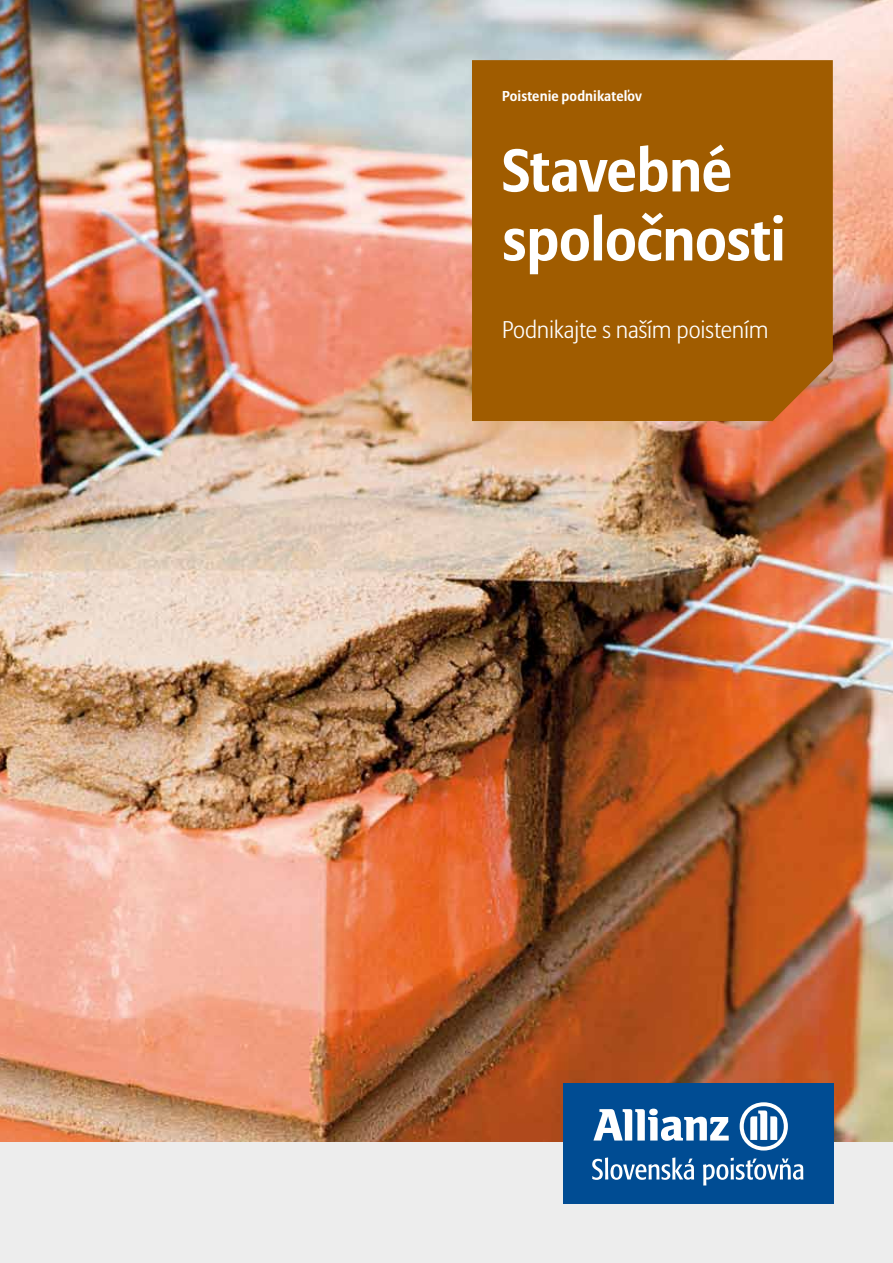
<style>
.page{position:relative;width:893px;height:1263px;background:#fff}
.page>*{position:absolute;margin:0;border:0;box-sizing:border-box;transform-origin:0 0}
.t1{font:700 60px/69px "Allianz Sans";letter-spacing:-.01em;color:#fff}
.t2{font:300 24px "Allianz Sans";letter-spacing:-.015em;color:#fff}
.t3{font:700 14.25px "Allianz Sans";letter-spacing:.005em;color:#fff}
</style>
<div class="page">
<img style="left:0;top:0;width:893px;height:1143px">
<div style="left:0;top:1143px;width:893px;height:120px;background:#ededed"></div>
<div style="left:563px;top:1083px;width:270px;height:120px;background:#004c93"></div>
<svg style="left:592px;top:1157px;width:102px;height:23px"></svg>
<svg style="left:703px;top:1158px;width:100px;height:27px"></svg>
<svg style="left:593px;top:1108px;width:136px;height:33px"></svg>
<svg style="left:740px;top:1102px;width:48px;height:48px"></svg>
<div style="left:472px;top:60px;width:361px;height:361px;background:#a05c00"></div>
<p class="t3" style="left:502px;top:87px;width:141px">Poistenie podnikateľov</p>
<h1 class="t1" style="left:502px;top:138px;width:286px">Stavebné spoločnosti</h1>
<p class="t2" style="left:502px;top:315px;width:268px">Podnikajte s naším poistením</p>
</div>
